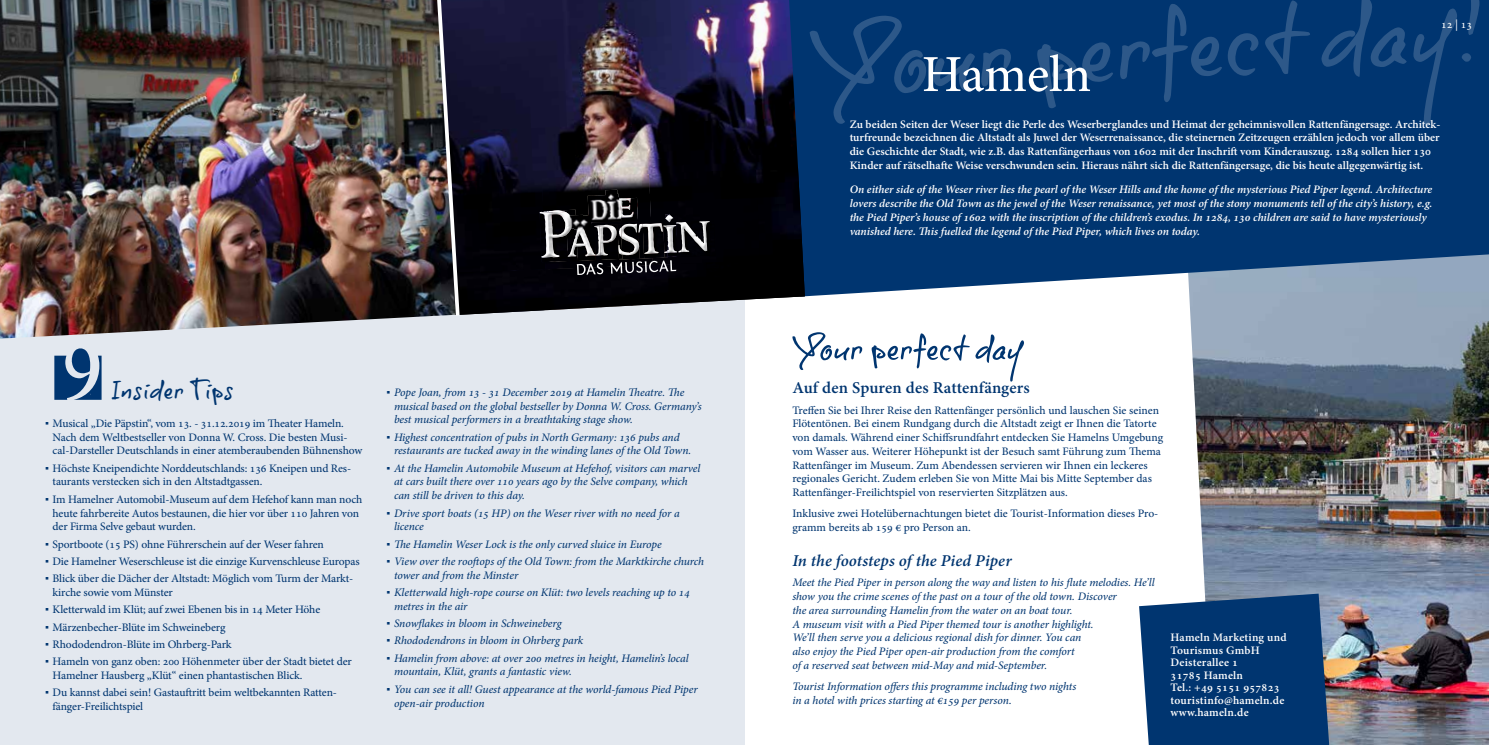
<style>
.page{position:relative;width:1489px;height:745px;background:#fff}
.page>*{position:absolute;margin:0;border:0;box-sizing:border-box;transform-origin:0 0}
.t1{font:51.12px "Adobe Hebrew";letter-spacing:-.005em;color:#fff}
.t2{font:22.5px "onetrick Tony 15";letter-spacing:.02em;color:#003570}
.t3{font:700 16.25px "Adobe Hebrew";letter-spacing:.005em;color:#003570}
.t4{font:italic 700 16.25px "Adobe Hebrew";letter-spacing:.005em;color:#003570}
.t5{font:11.25px/13.8px "Adobe Hebrew";letter-spacing:-.01em;color:#003570}
.t6{font:italic 11.25px/13.8px "Adobe Hebrew";letter-spacing:-.01em;color:#003570}
.t7{font:700 11.25px/13.8px "Adobe Hebrew";color:#fff}
.t8{font:italic 700 11.25px/13.8px "Adobe Hebrew";letter-spacing:-.005em;color:#fff}
.t9{font:700 11.25px/12.5px "Adobe Hebrew";letter-spacing:.02em;color:#fff}
.t10{font:11.25px "Adobe Hebrew";color:#fff}
.s1{font-family:"Arial"}
.s2{font-style:normal}
</style>
<div class="page">
<div style="left:0;top:289px;width:744px;height:455px;background:#e3e8ef"></div>
<img style="left:0;top:0;width:433px;height:338px">
<img style="left:1189px;top:296px;width:299px;height:448px">
<svg style="left:804px;top:0;width:684px;height:296px;background:#15457b"></svg>
<svg style="left:1139px;top:593px;width:189px;height:151px;background:#14457b"></svg>
<img style="left:461px;top:0;width:343px;height:315px">
<img style="left:461px;top:178px;width:80px;height:84px">
<img style="left:541px;top:174px;width:108px;height:40px">
<div style="left:649px;top:169px;width:107px;height:93px;background:#000005"></div>
<img style="left:756px;top:168px;width:48px;height:130px">
<img style="left:461px;top:262px;width:247px;height:53px">
<div style="left:706px;top:260px;width:55px;height:41px;background:#000"></div>
<img style="left:701px;top:221px;width:14px;height:36px">
<img style="left:701px;top:221px;width:6px;height:31px">
<img style="left:633px;top:198px;width:5px;height:16px">
<img style="left:621px;top:198px;width:12px;height:16px">
<img style="left:541px;top:209px;width:28px;height:53px">
<img style="left:539px;top:210px;width:26px;height:2px">
<img style="left:539px;top:212px;width:30px;height:45px">
<svg style="left:566px;top:214px;width:135px;height:61px;background:#3c3b3e"></svg>
<img style="left:569px;top:189px;width:52px;height:40px">
<svg style="left:809px;top:0;width:670px;height:125px;background:#063a73"></svg>
<img style="left:433px;top:0;width:28px;height:316px">
<svg style="left:792px;top:332px;width:231px;height:49px"></svg>
<svg style="left:54px;top:348px;width:48px;height:51px"></svg>
<div style="left:91px;top:390px;width:9px;height:8px;background:#003570"></div>
<h2 class="t2" style="left:111px;top:377px;width:124px">Insider Tips</h2>
<p class="t5" style="left:53px;top:416px;width:311px;text-indent:-8px"><span class="s1">▪</span> Musical „Die Päpstin“, vom 13. - 31.12.2019 im Theater Hameln.<br>Nach dem Weltbestseller von Donna W. Cross. Die besten Musi&shy;cal-Darsteller Deutschlands in einer atemberaubenden Bühnenshow</p>
<p class="t5" style="left:53px;top:461px;width:300px;text-indent:-8px"><span class="s1">▪</span> Höchste Kneipendichte Norddeutschlands: 136 Kneipen und Res&shy;taurants verstecken sich in den Altstadtgassen.</p>
<p class="t5" style="left:53px;top:492px;width:311px;text-indent:-8px"><span class="s1">▪</span> Im Hamelner Automobil-Museum auf dem Hefehof kann man noch heute fahrbereite Autos bestaunen, die hier vor über 110 Jahren von der Firma Selve gebaut wurden.</p>
<p class="t5" style="left:45px;top:537px;width:280px"><span class="s1">▪</span> Sportboote (15 PS) ohne Führerschein auf der Weser fahren</p>
<p class="t5" style="left:45px;top:554px;width:316px"><span class="s1">▪</span> Die Hamelner Weserschleuse ist die einzige Kurvenschleuse Europas</p>
<p class="t5" style="left:53px;top:571px;width:302px;text-indent:-8px"><span class="s1">▪</span> Blick über die Dächer der Altstadt: Möglich vom Turm der Markt&shy;kirche sowie vom Münster</p>
<p class="t5" style="left:45px;top:602px;width:277px"><span class="s1">▪</span> Kletterwald im Klüt; auf zwei Ebenen bis in 14 Meter Höhe</p>
<p class="t5" style="left:45px;top:619px;width:182px"><span class="s1">▪</span> Märzenbecher-Blüte im Schweineberg</p>
<p class="t5" style="left:45px;top:637px;width:188px"><span class="s1">▪</span> Rhododendron-Blüte im Ohrberg-Park</p>
<p class="t5" style="left:53px;top:654px;width:301px;text-indent:-8px"><span class="s1">▪</span> Hameln von ganz oben: 200 Höhenmeter über der Stadt bietet der<br>Hamelner Hausberg „Klüt“ einen phantastischen Blick.</p>
<p class="t5" style="left:53px;top:685px;width:286px;text-indent:-8px"><span class="s1">▪</span> Du kannst dabei sein! Gastauftritt beim weltbekannten Ratten&shy;fänger-Freilichtspiel</p>
<p class="t6" style="left:394px;top:385px;width:309px;text-indent:-8px"><span class="s1">▪</span> Pope Joan, from 13 - 31 December 2019 at Hamelin Theatre. The musical based on the global bestseller by Donna W. Cross. Germany’s best musical performers in a breathtaking stage show.</p>
<p class="t6" style="left:394px;top:430px;width:299px;text-indent:-8px"><span class="s1">▪</span> Highest concentration of pubs in North Germany: 136 pubs and restaurants are tucked away in the winding lanes of the Old Town.</p>
<p class="t6" style="left:394px;top:461px;width:308px;text-indent:-8px"><span class="s1">▪</span> At the Hamelin Automobile Museum at Hefehof, visitors can marvel at cars built there over 110 years ago by the Selve company, which can still be driven to this day.</p>
<p class="t6" style="left:394px;top:505px;width:287px;text-indent:-8px"><span class="s1">▪</span> Drive sport boats (15 HP) on the Weser river with no need for a licence</p>
<p class="t6" style="left:386px;top:537px;width:277px"><span class="s1">▪</span> The Hamelin Weser Lock is the only curved sluice in Europe</p>
<p class="t6" style="left:394px;top:554px;width:311px;text-indent:-8px"><span class="s1">▪</span> View over the rooftops of the Old Town: from the Marktkirche church tower and from the Minster</p>
<p class="t6" style="left:394px;top:585px;width:297px;text-indent:-8px"><span class="s1">▪</span> Kletterwald high-rope course on Klüt: two levels reaching up to 14 metres in the air</p>
<p class="t6" style="left:386px;top:616px;width:177px"><span class="s1">▪</span> Snowflakes in bloom in Schweineberg</p>
<p class="t6" style="left:386px;top:633px;width:198px"><span class="s1">▪</span> Rhododendrons in bloom in Ohrberg park</p>
<p class="t6" style="left:394px;top:650px;width:296px;text-indent:-8px"><span class="s1">▪</span> Hamelin from above: at over 200 metres in height, Hamelin’s local mountain, Klüt, grants a fantastic view.</p>
<p class="t6" style="left:394px;top:682px;width:305px;text-indent:-8px"><span class="s1">▪</span> You can see it all! Guest appearance at the world-famous Pied Piper open-air production</p>
<p class="t10" style="left:1440px;top:17px;width:32px">12 | 13</p>
<h1 class="t1" style="left:921px;top:43px;width:171px">Hameln</h1>
<p class="t7" style="left:849px;top:117px;width:592px">Zu beiden Seiten der Weser liegt die Perle des Weserberglandes und Heimat der geheimnisvollen Rattenfängersage. Architek&shy;turfreunde bezeichnen die Altstadt als Juwel der Weserrenaissance, die steinernen Zeitzeugen erzählen jedoch vor allem über die Geschichte der Stadt, wie z.B. das Rattenfängerhaus von 1602 mit der Inschrift vom Kinderauszug. 1284 sollen hier 130<br>Kinder auf rätselhafte Weise verschwunden sein. Hieraus nährt sich die Rattenfängersage, die bis heute allgegenwärtig ist.</p>
<p class="t8" style="left:849px;top:183px;width:584px">On either side of the Weser river lies the pearl of the Weser Hills and the home of the mysterious Pied Piper legend. Architecture lovers describe the Old Town as the jewel of the Weser renaissance, yet most of the stony monuments tell of the city’s history, e.g. the Pied Piper’s house of 1602 with the inscription of the children’s exodus. In 1284, 130 children are said to have mysteriously vanished here. This fuelled the legend of the Pied Piper, which lives on today.</p>
<h3 class="t3" style="left:792px;top:377px;width:239px">Auf den Spuren des Rattenfängers</h3>
<p class="t5" style="left:792px;top:403px;width:372px">Treffen Sie bei Ihrer Reise den Rattenfänger persönlich und lauschen Sie seinen Flötentönen. Bei einem Rundgang durch die Altstadt zeigt er Ihnen die Tatorte von damals. Während einer Schiffsrundfahrt entdecken Sie Hamelns Umgebung vom Wasser aus. Weiterer Höhepunkt ist der Besuch samt Führung zum Thema Rattenfänger im Museum. Zum Abendessen servieren wir Ihnen ein leckeres regionales Gericht. Zudem erleben Sie von Mitte Mai bis Mitte September das Rattenfänger-Freilichtspiel von reservierten Sitzplätzen aus.</p>
<p class="t5" style="left:792px;top:506px;width:367px">Inklusive zwei Hotelübernachtungen bietet die Tourist-Information dieses Pro&shy;gramm bereits ab 159 € pro Person an.</p>
<h3 class="t4" style="left:792px;top:550px;width:221px">In the footsteps of the Pied Piper</h3>
<p class="t6" style="left:792px;top:575px;width:364px">Meet the Pied Piper in person along the way and listen to his flute melodies. He’ll show you the crime scenes of the past on a tour of the old town. Discover<br>the area surrounding Hamelin from the water on an boat tour.<br>A museum visit with a Pied Piper themed tour is another highlight.<br>We’ll then serve you a delicious regional dish for dinner. You can<br>also enjoy the Pied Piper open-air production from the comfort<br>of a reserved seat between mid-May and mid-September.</p>
<p class="t6" style="left:792px;top:679px;width:285px">Tourist Information offers this programme including two nights in a hotel with prices starting at €159 per person<span class="s2">.</span></p>
<p class="t9" style="left:1170px;top:631px;width:117px">Hameln Marketing und<br>Tourismus GmbH<br>Deisterallee 1<br>31785 Hameln<br>Tel.: +49 5151 957823 touristinfo@hameln.de www.hameln.de</p>
</div>
